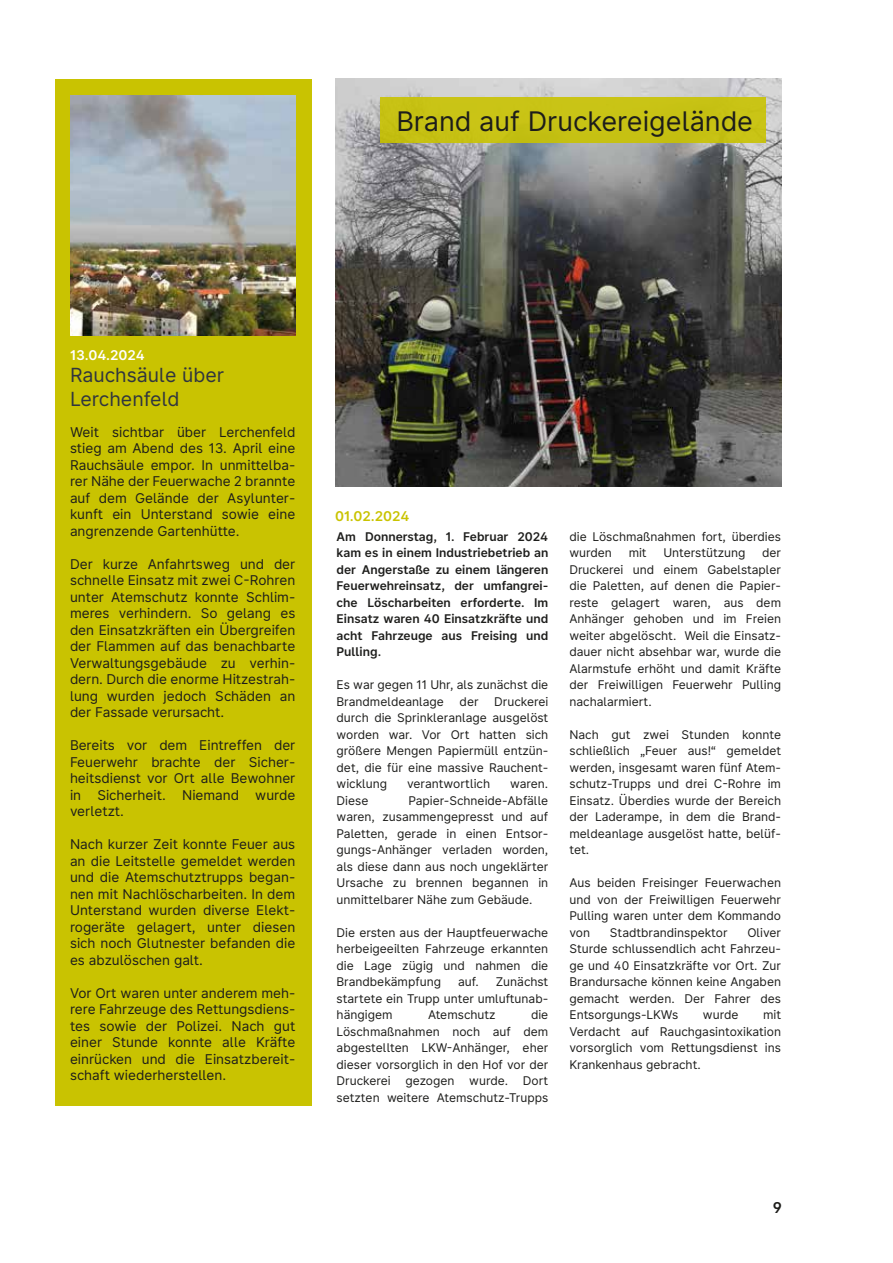
<style>
.page{position:relative;width:893px;height:1263px;background:#fff}
.page>*{position:absolute;margin:0;border:0;box-sizing:border-box;transform-origin:0 0}
.t1{font:27px "Freising Sans";color:#1d1d1b}
.t2{font:19.5px/23.4px "Freising Sans";color:#2f343f}
.t3{font:700 15px "Freising Sans";color:#1d1d1b}
.t4{font:13.5px/16.5px "Freising Sans";color:#1d1d1b;text-align:justify}
.t5{font:700 13.5px "Freising Sans";color:#fff}
.t6{font:700 13.5px "Freising Sans";color:#c9c301}
.t7{font:12px/16.5px "Freising Sans";color:#1d1d1b;text-align:justify}
.t8{font:700 12px/16.5px "Freising Sans";color:#1d1d1b;text-align:justify}
</style>
<div class="page">
<div style="left:55px;top:79px;width:257px;height:1026px;background:#c9c301"></div>
<img style="left:70px;top:95px;width:225px;height:240px">
<img style="left:335px;top:78px;width:446px;height:408px">
<div style="left:380px;top:97px;width:386px;height:46px;background:#c7c214"></div>
<h1 class="t1" style="left:396px;top:101px;width:358px">Brand auf Druckereigelände</h1>
<p class="t5" style="left:70px;top:345px;width:76px">13.04.2024</p>
<h2 class="t2" style="left:70px;top:363px;width:156px">Rauchsäule über<br>Lerchenfeld</h2>
<p class="t4" style="left:70px;top:423px;width:227px">Weit sichtbar über Lerchenfeld stieg am Abend des 13. April eine Rauchsäule empor. In unmittelba&shy;rer Nähe der Feuerwache 2 brannte auf dem Gelände der Asylunter&shy;kunft ein Unterstand sowie eine angrenzende Gartenhütte.</p>
<p class="t4" style="left:70px;top:555px;width:227px">Der kurze Anfahrtsweg und der schnelle Einsatz mit zwei C-Rohren unter Atemschutz konnte Schlim&shy;meres verhindern. So gelang es den Einsatzkräften ein Übergreifen der Flammen auf das benachbarte Verwaltungsgebäude zu verhin&shy;dern. Durch die enorme Hitzestrah&shy;lung wurden jedoch Schäden an der Fassade verursacht.</p>
<p class="t4" style="left:70px;top:737px;width:227px">Bereits vor dem Eintreffen der Feuerwehr brachte der Sicher&shy;heitsdienst vor Ort alle Bewohner in Sicherheit. Niemand wurde verletzt.</p>
<p class="t4" style="left:70px;top:836px;width:227px">Nach kurzer Zeit konnte Feuer aus an die Leitstelle gemeldet werden und die Atemschutztrupps began&shy;nen mit Nachlöscharbeiten. In dem Unterstand wurden diverse Elekt&shy;rogeräte gelagert, unter diesen sich noch Glutnester befanden die es abzulöschen galt.</p>
<p class="t4" style="left:70px;top:984px;width:227px">Vor Ort waren unter anderem meh&shy;rere Fahrzeuge des Rettungsdiens&shy;tes sowie der Polizei. Nach gut einer Stunde konnte alle Kräfte einrücken und die Einsatzbereit&shy;schaft wiederherstellen.</p>
<p class="t6" style="left:335px;top:506px;width:76px">01.02.2024</p>
<p class="t8" style="left:337px;top:528px;width:213px">Am Donnerstag, 1. Februar 2024 kam es in einem Industriebetrieb an der Angerstaße zu einem längeren Feuerwehreinsatz, der umfangrei&shy;che Löscharbeiten erforderte. Im Einsatz waren 40 Einsatzkräfte und acht Fahrzeuge aus Freising und Pulling.</p>
<p class="t7" style="left:337px;top:676px;width:213px">Es war gegen 11 Uhr, als zunächst die<br>Brandmeldeanlage</p>
<p class="t7" style="left:337px;top:693px;width:213px;text-indent:158px">Druckerei durch die Sprinkleranlage ausgelöst worden war. Vor Ort hatten sich größere Mengen Papiermüll entzün&shy;det, die für eine massive Rauchent&shy;wicklung</p>
<p class="t7" style="left:460px;top:693px;width:20px">der</p>
<p class="t7" style="left:407px;top:775px;width:85px">verantwortlich</p>
<p class="t7" style="left:510px;top:775px;width:40px">waren.</p>
<p class="t7" style="left:337px;top:792px;width:213px;text-indent:72px">Papier-Schneide-Abfälle waren, zusammengepresst und auf Paletten, gerade in einen Entsor&shy;gungs-Anhänger verladen worden, als diese dann aus noch ungeklärter Ursache zu brennen begannen in unmittelbarer Nähe zum Gebäude.</p>
<p class="t7" style="left:337px;top:924px;width:213px">Die ersten aus der Hauptfeuerwache herbeigeeilten Fahrzeuge erkannten die Lage zügig und nahmen die Brandbekämpfung</p>
<p class="t7" style="left:337px;top:792px;width:33px">Diese</p>
<p class="t7" style="left:458px;top:973px;width:22px">auf.</p>
<p class="t7" style="left:337px;top:973px;width:213px;text-indent:159px">Zunächst startete ein Trupp unter umluftunab&shy;hängigem</p>
<p class="t7" style="left:337px;top:1006px;width:213px;text-indent:194px">die Löschmaßnahmen noch auf dem abgestellten LKW-Anhänger, eher dieser vorsorglich in den Hof vor der Druckerei gezogen wurde. Dort setzten weitere Atemschutz-Trupps</p>
<p class="t7" style="left:428px;top:1006px;width:69px">Atemschutz</p>
<p class="t7" style="left:569px;top:528px;width:213px">die Löschmaßnahmen fort, überdies wurden</p>
<p class="t7" style="left:629px;top:544px;width:20px">mit</p>
<p class="t7" style="left:663px;top:544px;width:84px">Unterstützung</p>
<p class="t7" style="left:569px;top:544px;width:213px;text-indent:193px">der Druckerei und einem Gabelstapler die Paletten, auf denen die Papier&shy;reste gelagert waren, aus dem Anhänger gehoben und im Freien weiter abgelöscht. Weil die Einsatz&shy;dauer nicht absehbar war, wurde die Alarmstufe erhöht und damit Kräfte der Freiwilligen Feuerwehr Pulling nachalarmiert.</p>
<p class="t7" style="left:569px;top:726px;width:213px">Nach gut zwei Stunden konnte schließlich „Feuer aus!“ gemeldet werden, insgesamt waren fünf Atem&shy;schutz-Trupps und drei C-Rohre im Einsatz. Überdies wurde der Bereich der Laderampe, in dem die Brand&shy;meldeanlage ausgelöst hatte, belüf&shy;tet.</p>
<p class="t7" style="left:569px;top:874px;width:213px">Aus beiden Freisinger Feuerwachen und von der Freiwilligen Feuerwehr Pulling waren unter dem Kommando von</p>
<p class="t7" style="left:569px;top:924px;width:213px;text-indent:178px">Oliver Sturde schlussendlich acht Fahrzeu&shy;ge und 40 Einsatzkräfte vor Ort. Zur Brandursache können keine Angaben gemacht werden. Der Fahrer des Entsorgungs-LKWs</p>
<p class="t7" style="left:610px;top:924px;width:119px">Stadtbrandinspektor</p>
<p class="t7" style="left:569px;top:1006px;width:213px;text-indent:194px">mit Verdacht auf Rauchgasintoxikation vorsorglich vom Rettungsdienst ins Krankenhaus gebracht.</p>
<p class="t7" style="left:703px;top:1006px;width:37px">wurde</p>
<p class="t3" style="left:773px;top:1197px;width:11px">9</p>
</div>
